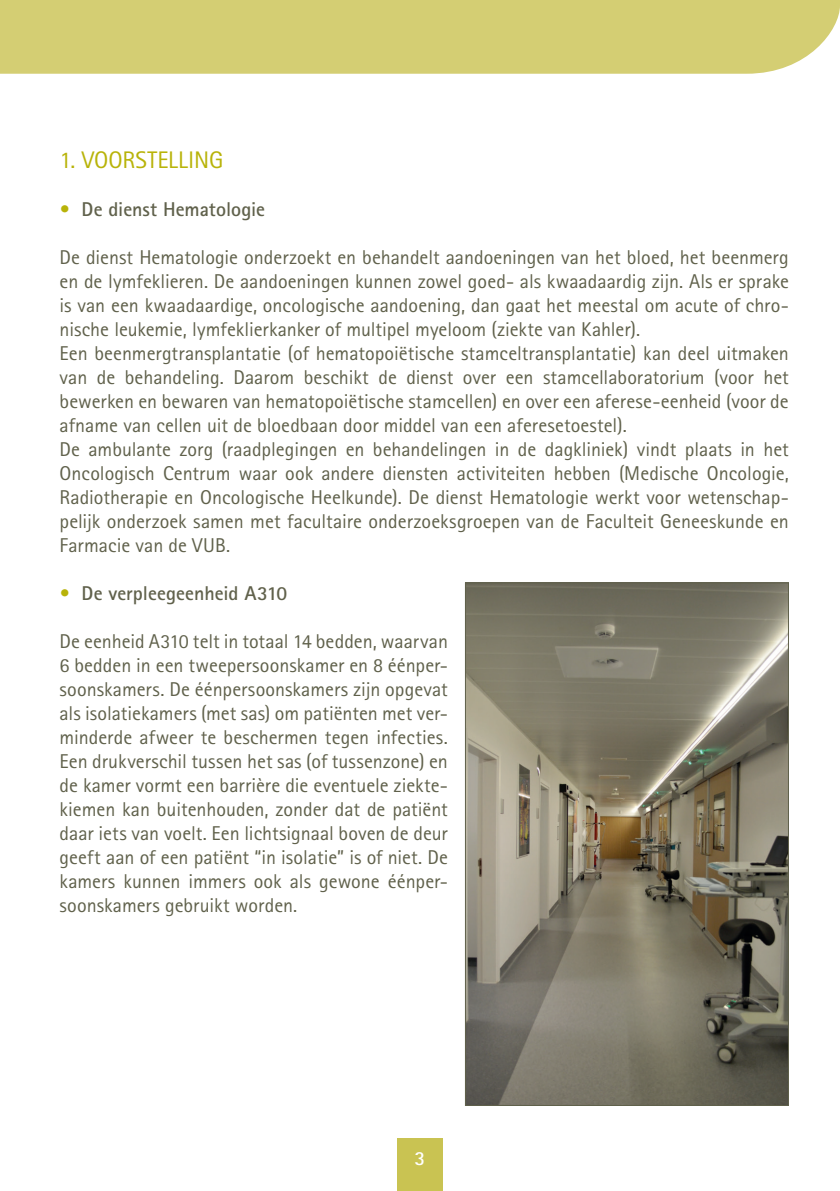
<style>
.page{position:relative;width:840px;height:1191px;background:#fff}
.page>*{position:absolute;margin:0;border:0;box-sizing:border-box;transform-origin:0 0}
.Titel{font:24px "Rotis Sans Serif Std";color:#b8b309}
.tekst{font:20px/24px "Rotis Sans Serif Std";color:#60614b;text-align:justify}
.tekst-2{font:700 20px "Rotis Sans Serif Std";color:#60614b}
.t1{font:700 20px "Rotis Sans Serif Std";color:#fff}
.s1{color:#b8b309}
</style>
<div class="page">
<div style="left:0;top:0;width:839px;height:74px;background:#d4ce73"></div>
<div style="left:397px;top:1138px;width:45px;height:53px;background:#c9c352"></div>
<img style="left:466px;top:584px;width:320px;height:520px">
<p class="Titel" style="left:60px;top:146px;width:165px">1. VOORSTELLING</p>
<p class="tekst-2" style="left:60px;top:197px;width:207px"><span class="s1">•</span> De dienst Hematologie</p>
<p class="tekst" style="left:60px;top:245px;width:730px">De dienst Hematologie onderzoekt en behandelt aandoeningen van het bloed, het beenmerg en de lymfeklieren. De aandoeningen kunnen zowel goed- als kwaadaardig zijn. Als er sprake is van een kwaadaardige, oncologische aandoening, dan gaat het meestal om acute of chro&shy;nische leukemie, lymfeklierkanker of multipel myeloom (ziekte van Kahler).</p>
<p class="tekst" style="left:60px;top:341px;width:730px">Een beenmergtransplantatie (of hematopoiëtische stamceltransplantatie) kan deel uitmaken van de behandeling. Daarom beschikt de dienst over een stamcellaboratorium (voor het bewerken en bewaren van hematopoiëtische stamcellen) en over een aferese-eenheid (voor de afname van cellen uit de bloedbaan door middel van een aferesetoestel).</p>
<p class="tekst" style="left:60px;top:437px;width:730px">De ambulante zorg (raadplegingen en behandelingen in de dagkliniek) vindt plaats in het Oncologisch Centrum waar ook andere diensten activiteiten hebben (Medische Oncologie, Radiotherapie en Oncologische Heelkunde). De dienst Hematologie werkt voor wetenschap&shy;pelijk onderzoek samen met facultaire onderzoeksgroepen van de Faculteit Geneeskunde en Farmacie van de VUB.</p>
<p class="tekst-2" style="left:60px;top:581px;width:229px"><span class="s1">•</span> De verpleegeenheid A310</p>
<p class="tekst" style="left:60px;top:629px;width:390px">De eenheid A310 telt in totaal 14 bedden, waarvan 6 bedden in een tweepersoonskamer en 8 éénper&shy;soonskamers. De éénpersoonskamers zijn opgevat als isolatiekamers (met sas) om patiënten met ver&shy;minderde afweer te beschermen tegen infecties.<br>Een drukverschil tussen het sas (of tussenzone) en de kamer vormt een barrière die eventuele ziekte&shy;kiemen kan buitenhouden, zonder dat de patiënt daar iets van voelt. Een lichtsignaal boven de deur geeft aan of een patiënt “in isolatie” is of niet. De kamers kunnen immers ook als gewone éénper&shy;soonskamers gebruikt worden.</p>
<p class="t1" style="left:414px;top:1145px;width:12px">3</p>
</div>
